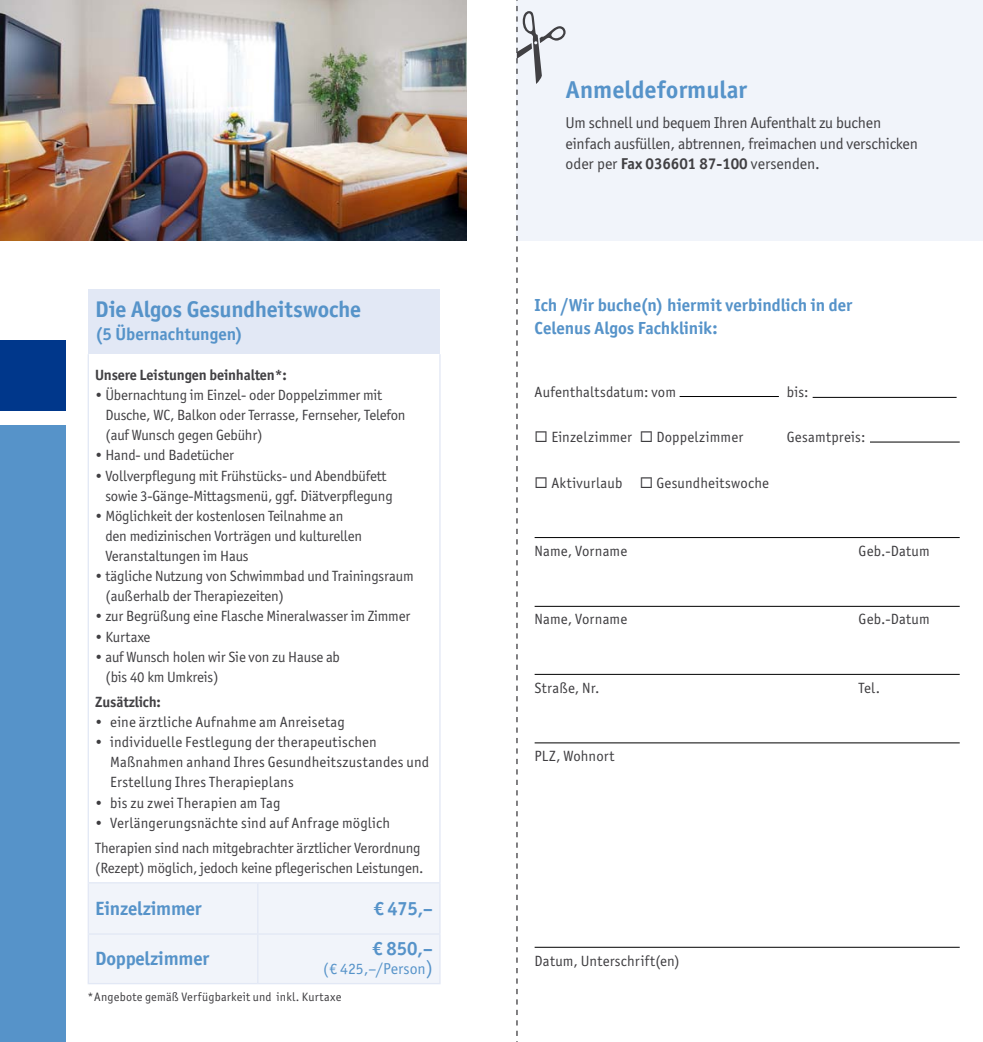
<style>
.page{position:relative;width:983px;height:1042px;background:#fff}
.page>*{position:absolute;margin:0;border:0;box-sizing:border-box;transform-origin:0 0}
.text_ok{font:700 24.5px "Officina Sans";color:#5693c9}
.t1{font:700 22.75px "Officina Sans ITC Pro";letter-spacing:-.005em;color:#5693c9}
.t2{font:700 19.25px "Officina Sans ITC Pro";letter-spacing:-.01em;color:#5693c9}
.Fly_Kleine_Aufzählun{font:700 17.5px/22.8px "Officina Sans ITC Pro";color:#5693c9}
.t3{font:15.75px "Officina Sans ITC Pro";letter-spacing:-.01em;color:#414043}
.t4{font:15.75px "Officina Sans ITC Pro";color:#5693c9}
.t5{font:14.88px/20.1px "Officina Sans ITC Pro";letter-spacing:-.01em;color:#414043}
.Fly_Kleine_Aufzählun-2{font:14.88px/20.1px "Officina Sans ITC Pro";letter-spacing:.01em;color:#3e3d40}
.t6{font:700 14.88px "Officina Sans ITC Pro";letter-spacing:-.01em;color:#414043}
.Fly_Kleine_Aufzählun-3{font:12.25px "Officina Sans ITC Pro";letter-spacing:.02em;color:#3e3d40}
.s1{font-size:19.25px}
.s2{font-weight:700}
</style>
<div class="page">
<hr style="left:679px;top:396px;width:99px;height:1px;background:#000">
<hr style="left:812px;top:397px;width:144px;height:1px;background:#000">
<hr style="left:869px;top:442px;width:90px;height:1px;background:#000">
<hr style="left:534px;top:537px;width:425px;height:1px;background:#000">
<hr style="left:534px;top:674px;width:425px;height:1px;background:#000">
<hr style="left:534px;top:742px;width:425px;height:1px;background:#000">
<hr style="left:534px;top:947px;width:425px;height:1px;background:#000">
<hr style="left:534px;top:606px;width:425px;height:1px;background:#000">
<img style="left:0;top:0;width:466px;height:240px">
<div style="left:0;top:341px;width:65px;height:70px;background:#00378b"></div>
<div style="left:0;top:426px;width:65px;height:616px;background:#5693c9"></div>
<div style="left:88px;top:290px;width:352px;height:64px;background:#e2e8f5"></div>
<div style="left:89px;top:883px;width:350px;height:100px;background:#f1f4fa"></div>
<hr style="left:88px;top:289px;width:170px;height:1px;background:#e2e8f5">
<hr style="left:258px;top:289px;width:182px;height:1px;background:#e2e8f5">
<hr style="left:88px;top:354px;width:1px;height:528px;background:#e2e8f5">
<hr style="left:439px;top:354px;width:1px;height:528px;background:#e2e8f5">
<hr style="left:88px;top:882px;width:170px;height:1px;background:#e2e8f5">
<hr style="left:258px;top:882px;width:182px;height:1px;background:#e2e8f5">
<hr style="left:88px;top:883px;width:1px;height:50px;background:#e2e8f5">
<hr style="left:88px;top:934px;width:1px;height:49px;background:#e2e8f5">
<hr style="left:257px;top:883px;width:1px;height:50px;background:#e2e8f5">
<hr style="left:439px;top:883px;width:1px;height:50px;background:#e2e8f5">
<hr style="left:257px;top:934px;width:1px;height:49px;background:#e2e8f5">
<hr style="left:439px;top:934px;width:1px;height:49px;background:#e2e8f5">
<hr style="left:88px;top:933px;width:170px;height:1px;background:#e2e8f5">
<hr style="left:258px;top:933px;width:182px;height:1px;background:#e2e8f5">
<hr style="left:88px;top:983px;width:170px;height:1px;background:#e2e8f5">
<hr style="left:258px;top:983px;width:182px;height:1px;background:#e2e8f5">
<div style="left:516px;top:0;width:466px;height:240px;background:#f1f4fa"></div>
<svg style="left:516px;top:0;width:49px;height:1042px"></svg>
<p class="t1" style="left:95px;top:295px;width:267px">Die Algos Gesundheitswoche</p>
<p class="Fly_Kleine_Aufzählun" style="left:95px;top:323px;width:149px">(5 Übernachtungen)</p>
<p class="t6" style="left:95px;top:365px;width:193px">Unsere Leistungen beinhalten*:</p>
<p class="t5" style="left:105px;top:385px;width:301px;text-indent:-10px">• Übernachtung im Einzel- oder Doppelzimmer mit<br>Dusche, WC, Balkon oder Terrasse, Fernseher, Telefon (auf Wunsch gegen Gebühr)</p>
<p class="t5" style="left:95px;top:445px;width:140px">• Hand- und Badetücher</p>
<p class="t5" style="left:105px;top:465px;width:289px;text-indent:-10px">• Vollverpflegung mit Frühstücks- und Abendbüfett sowie 3-Gänge-Mittagsmenü, ggf. Diätverpflegung</p>
<p class="t5" style="left:105px;top:505px;width:258px;text-indent:-10px">• Möglichkeit der kostenlosen Teilnahme an den medizinischen Vorträgen und kulturellen<br>Veranstaltungen im Haus</p>
<p class="t5" style="left:105px;top:566px;width:310px;text-indent:-10px">• tägliche Nutzung von Schwimmbad und Trainingsraum (außerhalb der Therapiezeiten)</p>
<p class="t5" style="left:95px;top:606px;width:316px">• zur Begrüßung eine Flasche Mineralwasser im Zimmer</p>
<p class="t5" style="left:95px;top:626px;width:57px">• Kurtaxe</p>
<p class="t5" style="left:105px;top:646px;width:236px;text-indent:-10px">• auf Wunsch holen wir Sie von zu Hause ab (bis 40 km Umkreis)</p>
<p class="t6" style="left:95px;top:692px;width:67px">Zusätzlich:</p>
<p class="Fly_Kleine_Aufzählun-2" style="left:95px;top:712px;width:251px">• eine ärztliche Aufnahme am Anreisetag</p>
<p class="Fly_Kleine_Aufzählun-2" style="left:110px;top:732px;width:320px;text-indent:-15px">• individuelle Festlegung der therapeutischen<br>Maßnahmen anhand Ihres Gesundheitszustandes und<br>Erstellung Ihres Therapieplans</p>
<p class="Fly_Kleine_Aufzählun-2" style="left:95px;top:792px;width:187px">• bis zu zwei Therapien am Tag</p>
<p class="Fly_Kleine_Aufzählun-2" style="left:95px;top:812px;width:296px">• Verlängerungsnächte sind auf Anfrage möglich</p>
<p class="t5" style="left:95px;top:837px;width:327px">Therapien sind nach mitgebrachter ärztlicher Verordnung</p>
<p class="t5" style="left:95px;top:858px;width:330px">(Rezept) möglich, jedoch keine pflegerischen Leistungen.</p>
<p class="t2" style="left:95px;top:897px;width:108px">Einzelzimmer</p>
<p class="t2" style="left:373px;top:897px;width:61px">€ 475,–</p>
<p class="t2" style="left:95px;top:946px;width:115px">Doppelzimmer</p>
<p class="t2" style="left:372px;top:936px;width:62px">€ 850,–</p>
<p class="t4" style="left:323px;top:960px;width:111px">(€ 425,–/Person<span class="s1">)</span></p>
<p class="Fly_Kleine_Aufzählun-3" style="left:88px;top:990px;width:255px">*Angebote gemäß Verfügbarkeit und inkl. Kurtaxe</p>
<p class="text_ok" style="left:565px;top:75px;width:183px">Anmeldeformular</p>
<p class="t3" style="left:565px;top:114px;width:317px">Um schnell und bequem Ihren Aufenthalt zu buchen</p>
<p class="t3" style="left:565px;top:134px;width:354px">einfach ausfüllen, abtrennen, freimachen und verschicken</p>
<p class="t3" style="left:565px;top:154px;width:256px">oder per <span class="s2">Fax 036601 87-100</span> versenden.</p>
<p class="Fly_Kleine_Aufzählun" style="left:534px;top:294px;width:319px">Ich /Wir buche(n) hiermit verbindlich in der<br>Celenus Algos Fachklinik:</p>
<p class="Fly_Kleine_Aufzählun-2" style="left:534px;top:382px;width:143px">Aufenthaltsdatum: vom</p>
<p class="Fly_Kleine_Aufzählun-2" style="left:786px;top:382px;width:23px">bis:</p>
<p class="Fly_Kleine_Aufzählun-2" style="left:534px;top:427px;width:210px">◻ Einzelzimmer ◻ Doppelzimmer</p>
<p class="Fly_Kleine_Aufzählun-2" style="left:786px;top:427px;width:80px">Gesamtpreis:</p>
<p class="Fly_Kleine_Aufzählun-2" style="left:534px;top:473px;width:236px">◻ Aktivurlaub ◻ Gesundheitswoche</p>
<p class="Fly_Kleine_Aufzählun-2" style="left:534px;top:541px;width:94px">Name, Vorname</p>
<p class="Fly_Kleine_Aufzählun-2" style="left:858px;top:541px;width:73px">Geb.-Datum</p>
<p class="Fly_Kleine_Aufzählun-2" style="left:534px;top:609px;width:94px">Name, Vorname</p>
<p class="Fly_Kleine_Aufzählun-2" style="left:858px;top:609px;width:73px">Geb.-Datum</p>
<p class="Fly_Kleine_Aufzählun-2" style="left:534px;top:677px;width:66px">Straße, Nr.</p>
<p class="Fly_Kleine_Aufzählun-2" style="left:858px;top:677px;width:23px">Tel.</p>
<p class="Fly_Kleine_Aufzählun-2" style="left:534px;top:746px;width:81px">PLZ, Wohnort</p>
<p class="Fly_Kleine_Aufzählun-2" style="left:534px;top:950px;width:146px">Datum, Unterschrift(en)</p>
</div>
